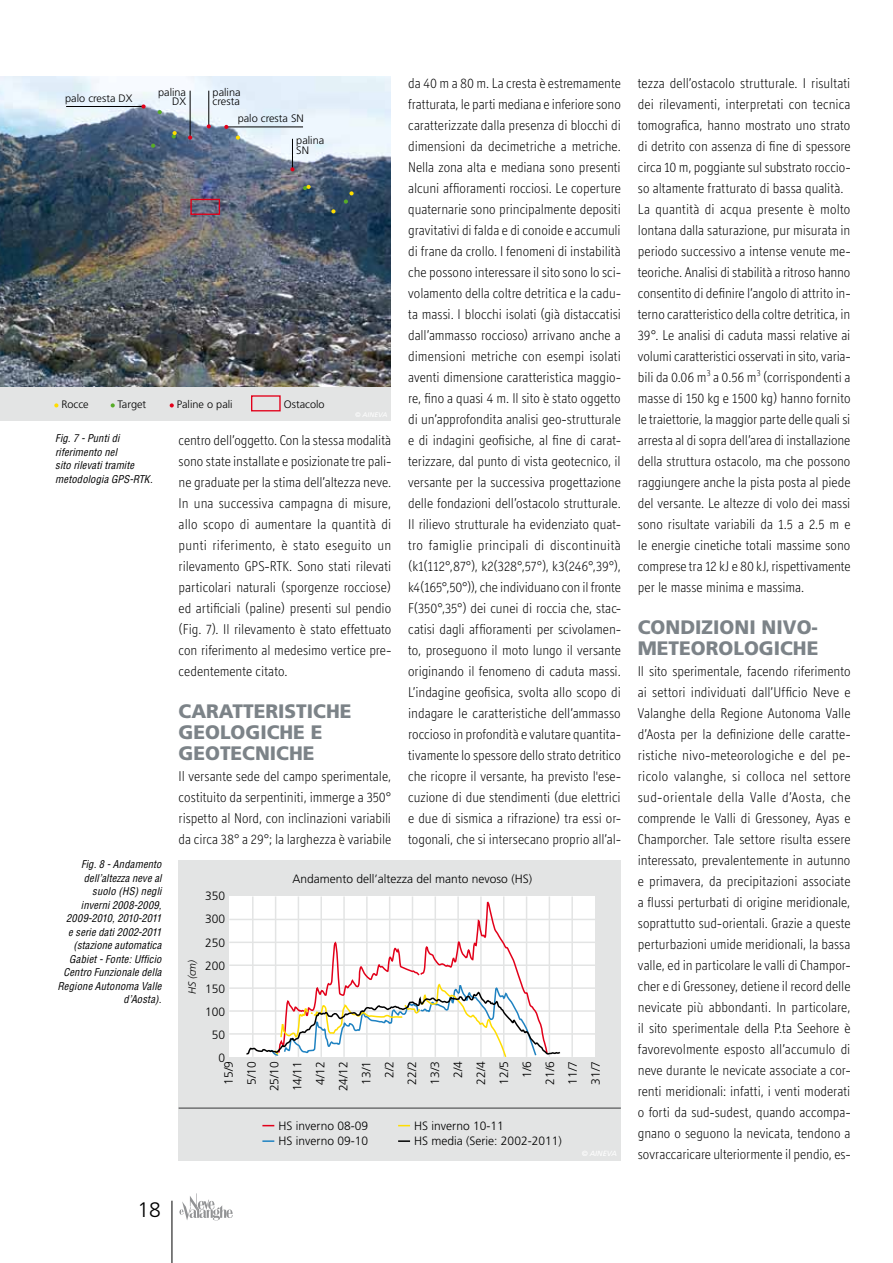
<style>
.page{position:relative;width:893px;height:1263px;background:#fff}
.page>*{position:absolute;margin:0;border:0;box-sizing:border-box;transform-origin:0 0}
.t1{font:300 21px "Frutiger";color:#000}
.t2{font:900 19.5px/21px "Frutiger";color:#7c8388}
.t3{font:300 14.25px/21px "Officina Display ITC";color:#000;text-align:justify}
.t4{font:300 12px/23px "Frutiger";color:#000;text-align:right}
.t5{font:300 10.8px/9.4px "Frutiger";color:#000}
.t6{font:italic condensed 10.5px/13.5px "Helvetica";letter-spacing:.015em;color:#000}
.t7{font:italic 300 10.5px "Frutiger";color:#000}
</style>
<div class="page">
<hr style="left:172px;top:1201px;width:1px;height:62px;background:#000">
<svg style="left:179px;top:1193px;width:54px;height:27px"></svg>
<div style="left:0;top:340px;width:391px;height:81px;background:#e3e4e4"></div>
<img style="left:0;top:77px;width:391px;height:309px">
<svg style="left:344px;top:191px;width:10px;height:13px"></svg>
<svg style="left:151px;top:144px;width:4px;height:4px"></svg>
<svg style="left:158px;top:110px;width:4px;height:4px"></svg>
<svg style="left:331px;top:209px;width:4px;height:4px"></svg>
<svg style="left:303px;top:185px;width:8px;height:5px"></svg>
<svg style="left:236px;top:136px;width:4px;height:4px"></svg>
<svg style="left:172px;top:131px;width:5px;height:7px"></svg>
<div style="left:190px;top:199px;width:30px;height:16px;border:1px solid #e2001a"></div>
<hr style="left:226px;top:127px;width:77px;height:1px;background:#000">
<hr style="left:66px;top:106px;width:77px;height:1px;background:#000">
<svg style="left:224px;top:125px;width:4px;height:4px"></svg>
<hr style="left:208px;top:91px;width:1px;height:35px;background:#000">
<hr style="left:190px;top:91px;width:1px;height:47px;background:#000">
<svg style="left:207px;top:124px;width:4px;height:4px"></svg>
<svg style="left:188px;top:136px;width:4px;height:4px"></svg>
<svg style="left:141px;top:104px;width:5px;height:5px"></svg>
<svg style="left:290px;top:139px;width:5px;height:32px"></svg>
<svg style="left:54px;top:403px;width:4px;height:4px"></svg>
<svg style="left:111px;top:403px;width:4px;height:4px"></svg>
<svg style="left:170px;top:403px;width:4px;height:4px"></svg>
<div style="left:251px;top:395px;width:30px;height:16px;border:1px solid #e2001a"></div>
<div style="left:179px;top:860px;width:442px;height:300px;background:#e3e4e4"></div>
<div style="left:229px;top:896px;width:366px;height:161px;background:#fff"></div>
<hr style="left:252px;top:896px;width:2px;height:161px;background:#e3e4e4">
<hr style="left:275px;top:896px;width:1px;height:161px;background:#e3e4e4">
<hr style="left:298px;top:896px;width:1px;height:161px;background:#e3e4e4">
<hr style="left:320px;top:896px;width:2px;height:161px;background:#e3e4e4">
<hr style="left:343px;top:896px;width:2px;height:161px;background:#e3e4e4">
<hr style="left:366px;top:896px;width:2px;height:161px;background:#e3e4e4">
<hr style="left:389px;top:896px;width:1px;height:161px;background:#e3e4e4">
<hr style="left:412px;top:896px;width:1px;height:161px;background:#e3e4e4">
<hr style="left:435px;top:896px;width:1px;height:161px;background:#e3e4e4">
<hr style="left:457px;top:896px;width:2px;height:161px;background:#e3e4e4">
<hr style="left:480px;top:896px;width:2px;height:161px;background:#e3e4e4">
<hr style="left:503px;top:896px;width:1px;height:161px;background:#e3e4e4">
<hr style="left:526px;top:896px;width:1px;height:161px;background:#e3e4e4">
<hr style="left:549px;top:896px;width:1px;height:161px;background:#e3e4e4">
<hr style="left:571px;top:896px;width:2px;height:161px;background:#e3e4e4">
<hr style="left:229px;top:919px;width:366px;height:1px;background:#e3e4e4">
<hr style="left:229px;top:941px;width:366px;height:2px;background:#e3e4e4">
<hr style="left:229px;top:964px;width:366px;height:2px;background:#e3e4e4">
<hr style="left:229px;top:987px;width:366px;height:2px;background:#e3e4e4">
<hr style="left:229px;top:1010px;width:366px;height:2px;background:#e3e4e4">
<hr style="left:229px;top:1033px;width:366px;height:2px;background:#e3e4e4">
<hr style="left:179px;top:1107px;width:442px;height:2px;background:#707172">
<svg style="left:245px;top:901px;width:316px;height:156px"></svg>
<svg style="left:262px;top:1125px;width:12px;height:1px"></svg>
<svg style="left:262px;top:1140px;width:12px;height:2px"></svg>
<svg style="left:398px;top:1125px;width:12px;height:1px"></svg>
<svg style="left:398px;top:1140px;width:12px;height:2px"></svg>
<p class="t3" style="left:408px;top:72px;width:214px">da 40 m a 80 m. La cresta è estremamente fratturata, le parti mediana e inferiore sono caratterizzate dalla presenza di blocchi di dimensioni da decimetriche a metriche.<br>Nella zona alta e mediana sono presenti alcuni affioramenti rocciosi. Le coperture quaternarie sono principalmente depositi gravitativi di falda e di conoide e accumuli di frane da crollo. I fenomeni di instabilità che possono interessare il sito sono lo sci&shy;volamento della coltre detritica e la cadu&shy;ta massi. I blocchi isolati (già distaccatisi dall’ammasso roccioso) arrivano anche a dimensioni metriche con esempi isolati aventi dimensione caratteristica maggio&shy;re, fino a quasi 4 m. Il sito è stato oggetto di un’approfondita analisi geo-strutturale e di indagini geofisiche, al fine di carat&shy;terizzare, dal punto di vista geotecnico, il versante per la successiva progettazione delle fondazioni dell’ostacolo strutturale.<br>Il rilievo strutturale ha evidenziato quat&shy;tro famiglie principali di discontinuità (k1(112°,87°), k2(328°,57°), k3(246°,39°), k4(165°,50°)), che individuano con il fronte F(350°,35°) dei cunei di roccia che, stac&shy;catisi dagli affioramenti per scivolamen&shy;to, proseguono il moto lungo il versante originando il fenomeno di caduta massi.<br>L’indagine geofisica, svolta allo scopo di indagare le caratteristiche dell’ammasso roccioso in profondità e valutare quantita&shy;tivamente lo spessore dello strato detritico che ricopre il versante, ha previsto l'ese&shy;cuzione di due stendimenti (due elettrici e due di sismica a rifrazione) tra essi or&shy;togonali, che si intersecano proprio all’al-</p>
<p class="t3" style="left:638px;top:72px;width:214px;text-align:left">tezza dell’ostacolo strutturale. I risultati dei rilevamenti, interpretati con tecnica tomografica, hanno mostrato uno strato di detrito con assenza di fine di spessore circa 10 m, poggiante sul substrato roccio&shy;so altamente fratturato di bassa qualità.<br>La quantità di acqua presente è molto lontana dalla saturazione, pur misurata in periodo successivo a intense venute me&shy;teoriche. Analisi di stabilità a ritroso hanno consentito di definire l’angolo di attrito in&shy;terno caratteristico della coltre detritica, in 39°. Le analisi di caduta massi relative ai volumi caratteristici osservati in sito, varia&shy;bili da 0.06 m<sup>3</sup> a 0.56 m<sup>3</sup> (corrispondenti a masse di 150 kg e 1500 kg) hanno fornito le traiettorie, la maggior parte delle quali si arresta al di sopra dell’area di installazione della struttura ostacolo, ma che possono raggiungere anche la pista posta al piede del versante. Le altezze di volo dei massi sono risultate variabili da 1.5 a 2.5 m e le energie cinetiche totali massime sono comprese tra 12 kJ e 80 kJ, rispettivamente per le masse minima e massima.</p>
<p class="t5" style="left:158px;top:87px;width:29px;text-align:right">palina<br>DX</p>
<p class="t5" style="left:213px;top:87px;width:29px">palina cresta</p>
<p class="t5" style="left:65px;top:93px;width:69px">palo cresta DX</p>
<p class="t5" style="left:238px;top:114px;width:68px">palo cresta SN</p>
<p class="t5" style="left:296px;top:136px;width:29px">palina<br>SN</p>
<p class="t5" style="left:61px;top:400px;width:29px">Rocce</p>
<p class="t5" style="left:118px;top:400px;width:30px">Target</p>
<p class="t5" style="left:177px;top:400px;width:57px">Paline o pali</p>
<p class="t5" style="left:284px;top:400px;width:42px">Ostacolo</p>
<p class="t6" style="left:55px;top:431px;width:99px">Fig. 7 - Punti di riferimento nel<br>sito rilevati tramite metodologia GPS-RTK.</p>
<p class="t3" style="left:179px;top:429px;width:214px">centro dell’oggetto. Con la stessa modalità sono state installate e posizionate tre pali&shy;ne graduate per la stima dell’altezza neve.<br>In una successiva campagna di misure, allo scopo di aumentare la quantità di punti riferimento, è stato eseguito un rilevamento GPS-RTK. Sono stati rilevati particolari naturali (sporgenze rocciose) ed artificiali (paline) presenti sul pendio (Fig. 7). Il rilevamento è stato effettuato con riferimento al medesimo vertice pre&shy;cedentemente citato.</p>
<h2 class="t2" style="left:179px;top:700px;width:174px">CARATTERISTICHE<br>GEOLOGICHE E<br>GEOTECNICHE</h2>
<p class="t3" style="left:179px;top:765px;width:214px">Il versante sede del campo sperimentale, costituito da serpentiniti, immerge a 350° rispetto al Nord, con inclinazioni variabili da circa 38° a 29°; la larghezza è variabile</p>
<h2 class="t2" style="left:638px;top:616px;width:182px">CONDIZIONI NIVO-<br>METEOROLOGICHE</h2>
<p class="t3" style="left:638px;top:660px;width:214px">Il sito sperimentale, facendo riferimento ai settori individuati dall’Ufficio Neve e Valanghe della Regione Autonoma Valle d’Aosta per la definizione delle caratte&shy;ristiche nivo-meteorologiche e del pe&shy;ricolo valanghe, si colloca nel settore sud-orientale della Valle d’Aosta, che comprende le Valli di Gressoney, Ayas e Champorcher. Tale settore risulta essere interessato, prevalentemente in autunno e primavera, da precipitazioni associate a flussi perturbati di origine meridionale, soprattutto sud-orientali. Grazie a queste perturbazioni umide meridionali, la bassa valle, ed in particolare le valli di Champor&shy;cher e di Gressoney, detiene il record delle nevicate più abbondanti. In particolare, il sito sperimentale della P.ta Seehore è favorevolmente esposto all’accumulo di neve durante le nevicate associate a cor&shy;renti meridionali: infatti, i venti moderati o forti da sud-sudest, quando accompa&shy;gnano o seguono la nevicata, tendono a sovraccaricare ulteriormente il pendio, es-</p>
<p class="t6" style="left:57px;top:858px;width:106px;text-align:right">Fig. 8 - Andamento dell’altezza neve al<br>suolo (HS) negli<br>inverni 2008-2009,<br>2009-2010, 2010-2011<br>e serie dati 2002-2011 (stazione automatica<br>Gabiet - Fonte: Ufficio<br>Centro Funzionale della<br>Regione Autonoma Valle d’Aosta).</p>
<p class="t4" style="left:293px;top:867px;width:241px">Andamento dell’altezza del manto nevoso (HS)</p>
<p class="t4" style="left:205px;top:885px;width:22px">350<br>300<br>250<br>200<br>150<br>100<br>50<br>0</p>
<p class="t7" style="left:186px;top:994px;width:37px;rotate:-90deg">HS (cm)</p>
<p class="t4" style="left:217px;top:1091px;width:32px;rotate:-90deg">15/9<br>5/10<br>25/10<br>14/11<br>4/12<br>24/12<br>13/1<br>2/2<br>22/2<br>13/3<br>2/4<br>22/4<br>12/5<br>1/6<br>21/6<br>11/7<br>31/7</p>
<p class="t4" style="left:279px;top:1118px;width:91px;line-height:15px;text-align:left">HS inverno 08-09<br>HS inverno 09-10</p>
<p class="t4" style="left:414px;top:1118px;width:149px;line-height:15px;text-align:left">HS inverno 10-11<br>HS media (Serie: 2002-2011)</p>
<h1 class="t1" style="left:138px;top:1198px;width:25px">18</h1>
</div>
